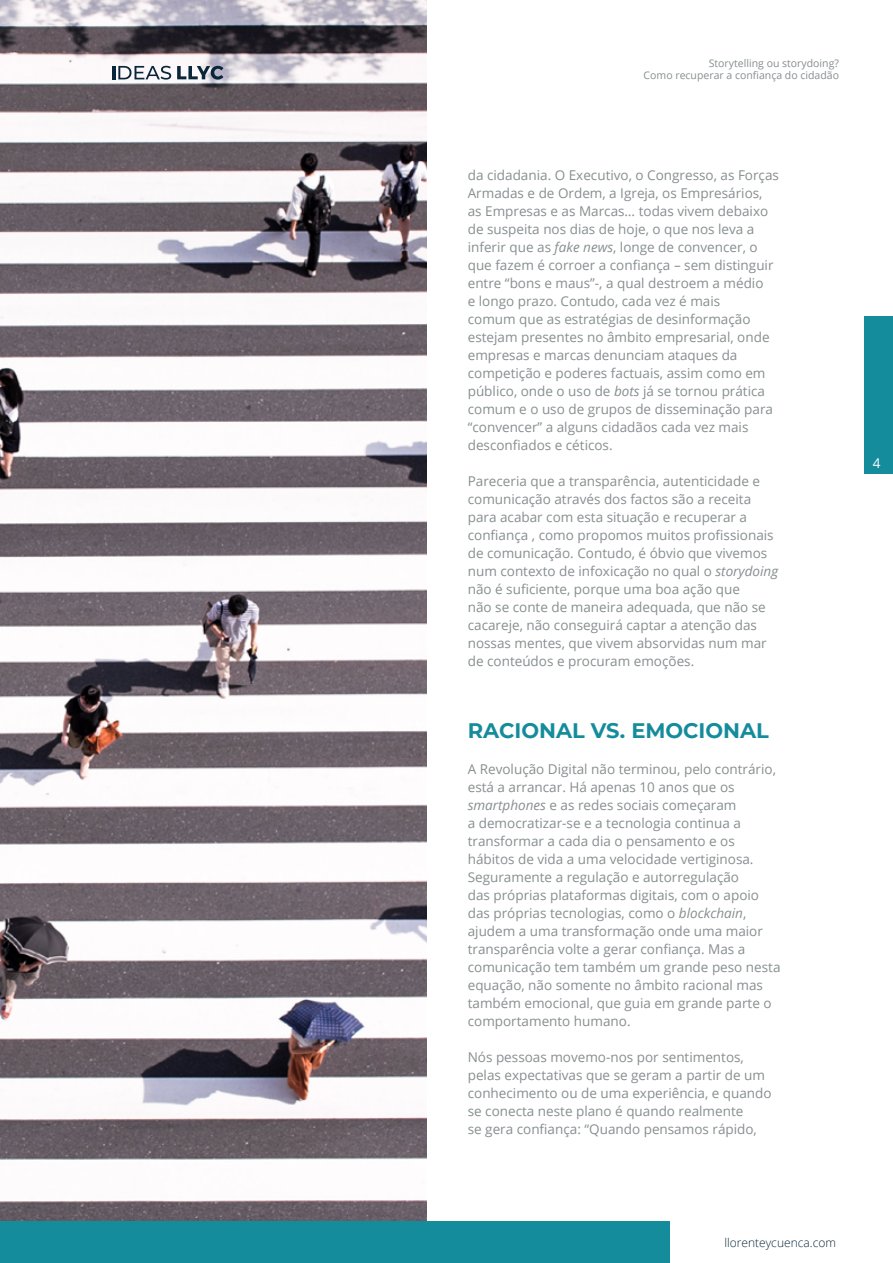
<style>
.page{position:relative;width:893px;height:1263px;background:#fff}
.page>*{position:absolute;margin:0;border:0;box-sizing:border-box;transform-origin:0 0}
.t1{font:700 21px "Montserrat";color:#148c9c}
.t2{font:13.5px/18px "Open Sans";color:#878e90}
.t3{font:13.5px "Open Sans";color:#fff}
.t4{font:300 12px "Open Sans";color:#0a263b}
.t5{font:10.5px/12px "Open Sans";color:#878e90;text-align:right}
.s1{font-style:italic}
</style>
<div class="page">
<div style="left:864px;top:316px;width:29px;height:158px;background:#148c9c"></div>
<img style="left:0;top:0;width:426px;height:1221px">
<div style="left:0;top:1221px;width:669px;height:42px;background:#148c9c"></div>
<svg style="left:112px;top:66px;width:59px;height:14px"></svg>
<svg style="left:177px;top:66px;width:46px;height:14px"></svg>
<p class="t5" style="left:644px;top:57px;width:197px">Storytelling ou storydoing?<br>Como recuperar a confiança do cidadão</p>
<p class="t2" style="left:468px;top:166px;width:313px">da cidadania. O Executivo, o Congresso, as Forças Armadas e de Ordem, a Igreja, os Empresários, as Empresas e as Marcas… todas vivem debaixo de suspeita nos dias de hoje, o que nos leva a inferir que as <span class="s1">fake news</span>, longe de convencer, o que fazem é corroer a confiança – sem distinguir entre “bons e maus”-, a qual destroem a médio<br>e longo prazo. Contudo, cada vez é mais<br>comum que as estratégias de desinformação estejam presentes no âmbito empresarial, onde empresas e marcas denunciam ataques da competição e poderes factuais, assim como em público, onde o uso de <span class="s1">bots</span> já se tornou prática comum e o uso de grupos de disseminação para “convencer” a alguns cidadãos cada vez mais desconfiados e céticos.</p>
<p class="t2" style="left:468px;top:472px;width:312px">Pareceria que a transparência, autenticidade e comunicação através dos factos são a receita para acabar com esta situação e recuperar a confiança , como propomos muitos profissionais de comunicação. Contudo, é óbvio que vivemos num contexto de infoxicação no qual o <span class="s1">storydoing </span>não é suficiente, porque uma boa ação que<br>não se conte de maneira adequada, que não se cacareje, não conseguirá captar a atenção das nossas mentes, que vivem absorvidas num mar de conteúdos e procuram emoções.</p>
<h1 class="t1" style="left:468px;top:715px;width:303px">RACIONAL VS. EMOCIONAL</h1>
<p class="t2" style="left:468px;top:760px;width:314px">A Revolução Digital não terminou, pelo contrário, está a arrancar. Há apenas 10 anos que os <span class="s1">smartphones</span> e as redes sociais começaram<br>a democratizar-se e a tecnologia continua a transformar a cada dia o pensamento e os hábitos de vida a uma velocidade vertiginosa.<br>Seguramente a regulação e autorregulação<br>das próprias plataformas digitais, com o apoio das próprias tecnologias, como o <span class="s1">blockchain</span>, ajudem a uma transformação onde uma maior transparência volte a gerar confiança. Mas a comunicação tem também um grande peso nesta equação, não somente no âmbito racional mas também emocional, que guia em grande parte o comportamento humano.</p>
<p class="t2" style="left:468px;top:1048px;width:305px">Nós pessoas movemo-nos por sentimentos, pelas expectativas que se geram a partir de um conhecimento ou de uma experiência, e quando se conecta neste plano é quando realmente<br>se gera confiança: “Quando pensamos rápido,</p>
<p class="t3" style="left:873px;top:454px;width:9px">4</p>
<p class="t4" style="left:724px;top:1234px;width:113px">llorenteycuenca.com</p>
</div>
